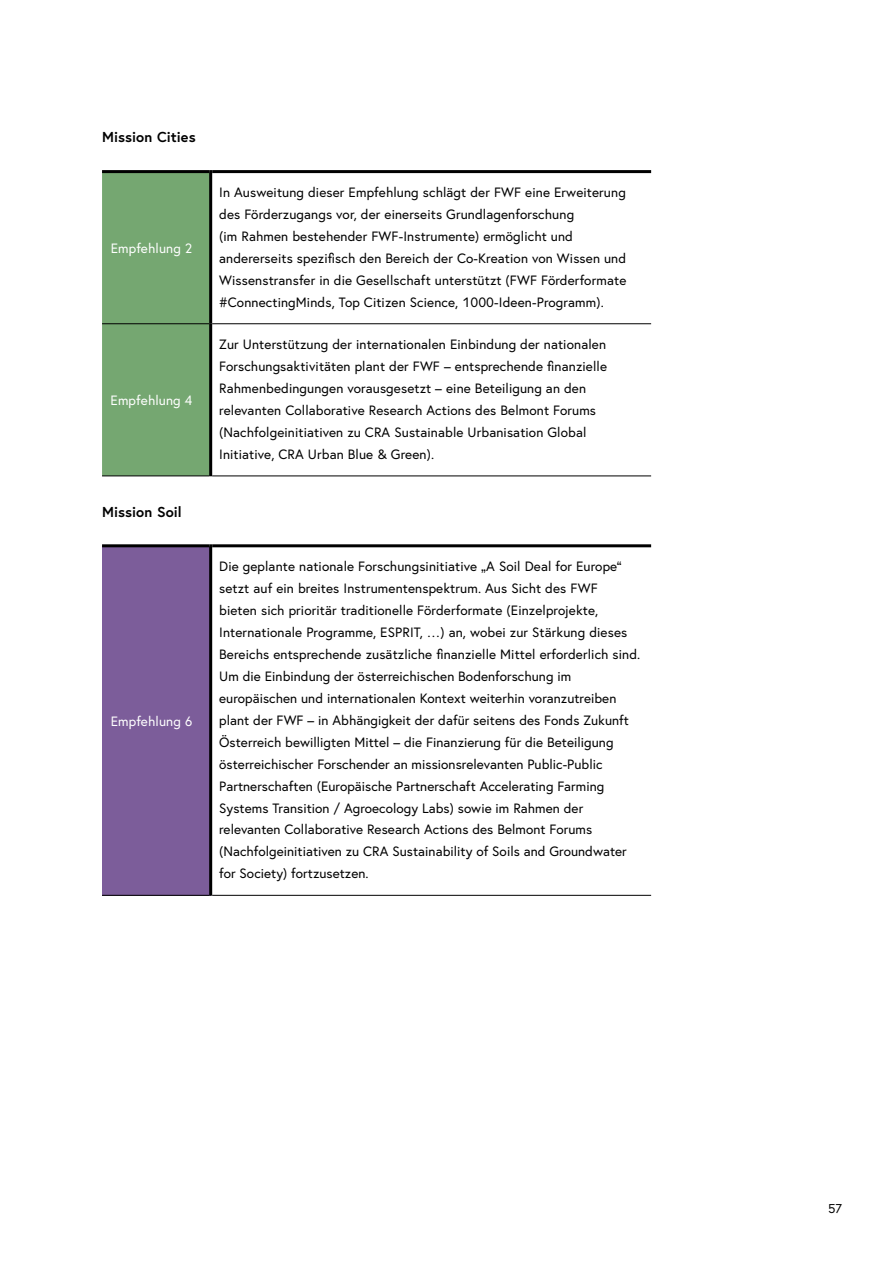
<style>
.page{position:relative;width:893px;height:1263px;background:#fff}
.page>*{position:absolute;margin:0;border:0;box-sizing:border-box;transform-origin:0 0}
.h3_ohne_Num_9_6_bold_5_5{font:700 14.4px "Europa Austria";letter-spacing:.005em;color:#000}
.td_Tabellentext{font:13.5px/21.9px "Europa Austria";letter-spacing:.01em;color:#000}
.td_Tabellentext-2{font:13.5px "Europa Austria";letter-spacing:.01em;color:#fff}
.t1{font:12.75px "Europa Austria";color:#000}
</style>
<div class="page">
<div style="left:102px;top:173px;width:107px;height:302px;background:#75a771"></div>
<hr style="left:102px;top:170px;width:107px;height:3px;background:#000">
<hr style="left:212px;top:170px;width:439px;height:3px;background:#000">
<hr style="left:102px;top:323px;width:107px;height:1px;background:#000">
<hr style="left:212px;top:323px;width:439px;height:1px;background:#000">
<hr style="left:102px;top:475px;width:107px;height:1px;background:#000">
<hr style="left:212px;top:475px;width:439px;height:1px;background:#000">
<hr style="left:209px;top:170px;width:3px;height:154px;background:#000">
<hr style="left:209px;top:324px;width:3px;height:152px;background:#000">
<div style="left:102px;top:546px;width:109px;height:349px;background:#7c5d9a"></div>
<hr style="left:102px;top:544px;width:107px;height:3px;background:#000">
<hr style="left:212px;top:544px;width:439px;height:3px;background:#000">
<hr style="left:102px;top:895px;width:107px;height:1px;background:#000">
<hr style="left:212px;top:895px;width:439px;height:1px;background:#000">
<hr style="left:209px;top:544px;width:3px;height:352px;background:#000">
<h3 class="h3_ohne_Num_9_6_bold_5_5" style="left:102px;top:128px;width:95px">Mission Cities</h3>
<p class="td_Tabellentext-2" style="left:111px;top:240px;width:84px">Empfehlung 2</p>
<p class="td_Tabellentext-2" style="left:111px;top:392px;width:80px">Empfehlung 4</p>
<h3 class="h3_ohne_Num_9_6_bold_5_5" style="left:102px;top:502px;width:81px">Mission Soil</h3>
<p class="td_Tabellentext-2" style="left:111px;top:712px;width:84px">Empfehlung 6</p>
<p class="td_Tabellentext" style="left:219px;top:181px;width:409px">In Ausweitung dieser Empfehlung schlägt der FWF eine Erweiterung des Förderzugangs vor, der einerseits Grundlagenforschung<br>(im Rahmen bestehender FWF-Instrumente) ermöglicht und andererseits spezifisch den Bereich der Co-Kreation von Wissen und Wissenstransfer in die Gesellschaft unterstützt (FWF Förderformate #ConnectingMinds, Top Citizen Science, 1000-Ideen-Programm).</p>
<p class="td_Tabellentext" style="left:219px;top:333px;width:389px">Zur Unterstützung der internationalen Einbindung der nationalen Forschungsaktivitäten plant der FWF – entsprechende finanzielle Rahmenbedingungen vorausgesetzt – eine Beteiligung an den relevanten Collaborative Research Actions des Belmont Forums (Nachfolgeinitiativen zu CRA Sustainable Urbanisation Global Initiative, CRA Urban Blue &amp; Green).</p>
<p class="td_Tabellentext" style="left:219px;top:555px;width:423px">Die geplante nationale Forschungsinitiative „A Soil Deal for Europe“ setzt auf ein breites Instrumentenspektrum. Aus Sicht des FWF<br>bieten sich prioritär traditionelle Förderformate (Einzelprojekte, Internationale Programme, ESPRIT, …) an, wobei zur Stärkung dieses Bereichs entsprechende zusätzliche finanzielle Mittel erforderlich sind.</p>
<p class="td_Tabellentext" style="left:219px;top:665px;width:411px">Um die Einbindung der österreichischen Bodenforschung im europäischen und internationalen Kontext weiterhin voranzutreiben plant der FWF – in Abhängigkeit der dafür seitens des Fonds Zukunft Österreich bewilligten Mittel – die Finanzierung für die Beteiligung österreichischer Forschender an missionsrelevanten Public-Public Partnerschaften (Europäische Partnerschaft Accelerating Farming Systems Transition / Agroecology Labs) sowie im Rahmen der relevanten Collaborative Research Actions des Belmont Forums (Nachfolgeinitiativen zu CRA Sustainability of Soils and Groundwater for Society) fortzusetzen.</p>
<p class="t1" style="left:828px;top:1200px;width:13px">57</p>
</div>
